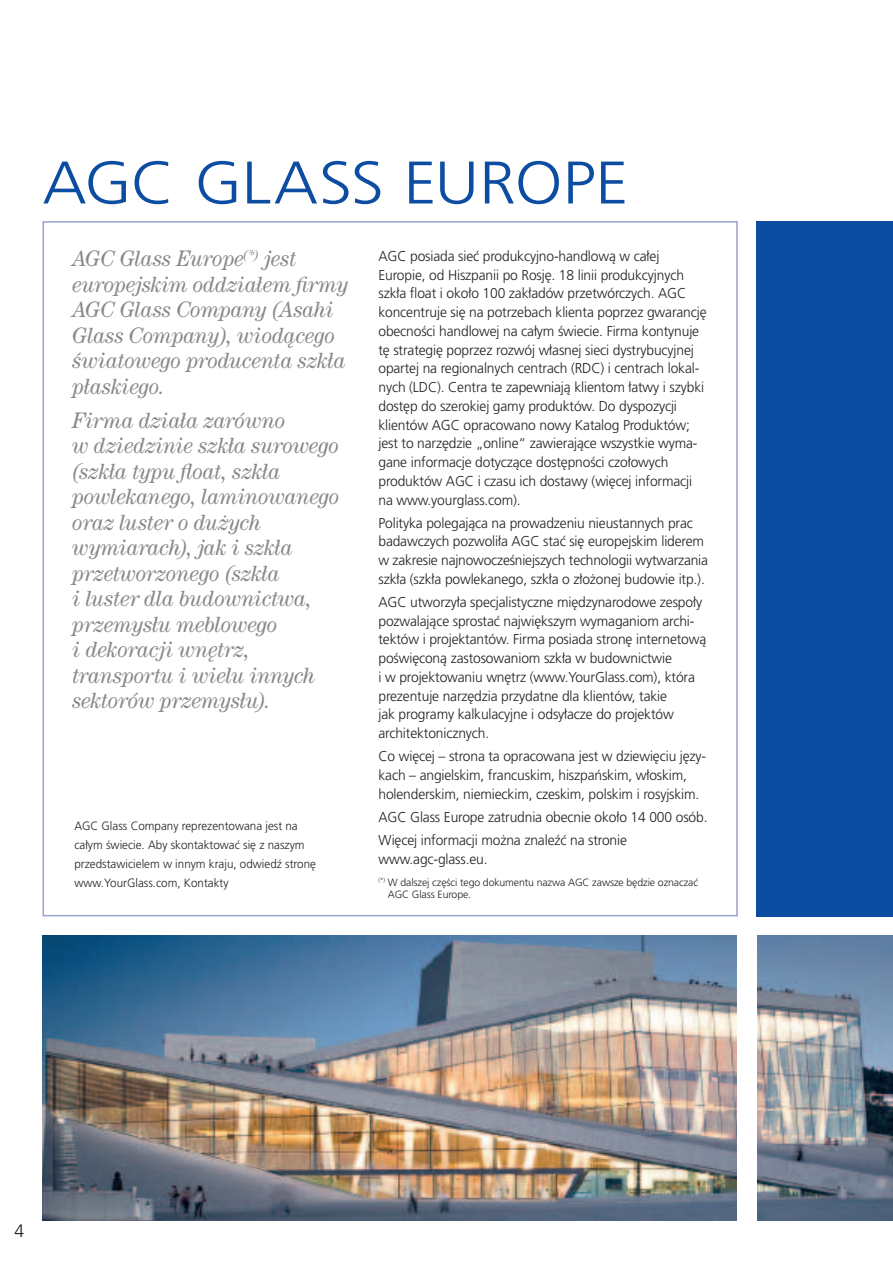
<style>
.page{position:relative;width:893px;height:1263px;background:#fff}
.page>*{position:absolute;margin:0;border:0;box-sizing:border-box;transform-origin:0 0}
.t1{font:300 60px "Frutiger CE";letter-spacing:-.02em;color:#0d4da1;scale:1.1 1}
.t2{font:italic 22.5px/25.5px "ITC Century LTCE";letter-spacing:-.01em;color:#87898c;scale:.95 1}
.t3{font:300 18px "Frutiger CE";color:#231f20}
.t4{font:300 14.25px/18.8px "Frutiger CE";letter-spacing:-.01em;color:#231f20}
.t5{font:300 12px/18.8px "Frutiger CE";color:#231f20}
.t6{font:300 10.5px/12.6px "Frutiger CE";letter-spacing:-.01em;color:#231f20}
</style>
<div class="page">
<div style="left:757px;top:221px;width:136px;height:695px;background:#0d4da1"></div>
<img style="left:43px;top:935px;width:850px;height:285px">
<div style="left:738px;top:933px;width:19px;height:289px;background:#fff"></div>
<h1 class="t1" style="left:43px;top:148px;width:244px">AGC Glass</h1>
<h1 class="t1" style="left:403px;top:148px;width:63px">Europe</h1>
<h2 class="t2" style="left:72px;top:246px;width:292px">AGC Glass Europe<sup>(*)</sup> jest europejskim oddziałem firmy<br>AGC Glass Company (Asahi<br>Glass Company), wiodącego światowego producenta szkła płaskiego.</h2>
<p class="t2" style="left:72px;top:407px;width:283px">Firma działa zarówno<br>w dziedzinie szkła surowego (szkła typu float, szkła powlekanego, laminowanego oraz luster o dużych wymiarach), jak i szkła przetworzonego (szkła<br>i luster dla budownictwa, przemysłu meblowego<br>i dekoracji wnętrz, transportu i wielu innych sektorów przemysłu).</p>
<p class="t5" style="left:74px;top:817px;width:243px">AGC Glass Company reprezentowana jest na całym świecie. Aby skontaktować się z naszym przedstawicielem w innym kraju, odwiedź stronę www.YourGlass.com, Kontakty</p>
<p class="t4" style="left:378px;top:246px;width:330px">AGC posiada sieć produkcyjno-handlową w całej Europie, od Hiszpanii po Rosję. 18 linii produkcyjnych szkła float i około 100 zakładów przetwórczych. AGC koncentruje się na potrzebach klienta poprzez gwarancję obecności handlowej na całym świecie. Firma kontynuje tę strategię poprzez rozwój własnej sieci dystrybucyjnej opartej na regionalnych centrach (RDC) i centrach lokal&shy;nych (LDC). Centra te zapewniają klientom łatwy i szybki dostęp do szerokiej gamy produktów. Do dyspozycji klientów AGC opracowano nowy Katalog Produktów; jest to narzędzie „online“ zawierające wszystkie wyma&shy;gane informacje dotyczące dostępności czołowych produktów AGC i czasu ich dostawy (więcej informacji na www.yourglass.com).</p>
<p class="t4" style="left:378px;top:513px;width:331px">Polityka polegająca na prowadzeniu nieustannych prac badawczych pozwoliła AGC stać się europejskim liderem w zakresie najnowocześniejszych technologii wytwarzania szkła (szkła powlekanego, szkła o złożonej budowie itp.).</p>
<p class="t4" style="left:378px;top:592px;width:329px">AGC utworzyła specjalistyczne międzynarodowe zespoły pozwalające sprostać największym wymaganiom archi&shy;tektów i projektantów. Firma posiada stronę internetową poświęconą zastosowaniom szkła w budownictwie<br>i w projektowaniu wnętrz (www.YourGlass.com), która prezentuje narzędzia przydatne dla klientów, takie<br>jak programy kalkulacyjne i odsyłacze do projektów architektonicznych.</p>
<p class="t4" style="left:378px;top:747px;width:329px">Co więcej – strona ta opracowana jest w dziewięciu języ&shy;kach – angielskim, francuskim, hiszpańskim, włoskim, holenderskim, niemieckim, czeskim, polskim i rosyjskim.</p>
<p class="t4" style="left:378px;top:805px;width:331px;line-height:23px">AGC Glass Europe zatrudnia obecnie około 14 000 osób.<br>Więcej informacji można znaleźć na stronie</p>
<p class="t4" style="left:378px;top:849px;width:111px">www.agc-glass.eu.</p>
<p class="t6" style="left:388px;top:876px;width:312px;text-indent:-9px"><sup>(*)</sup> W dalszej części tego dokumentu nazwa AGC zawsze będzie oznaczać<br>AGC Glass Europe.</p>
<p class="t3" style="left:14px;top:1220px;width:11px">4</p>
</div>
